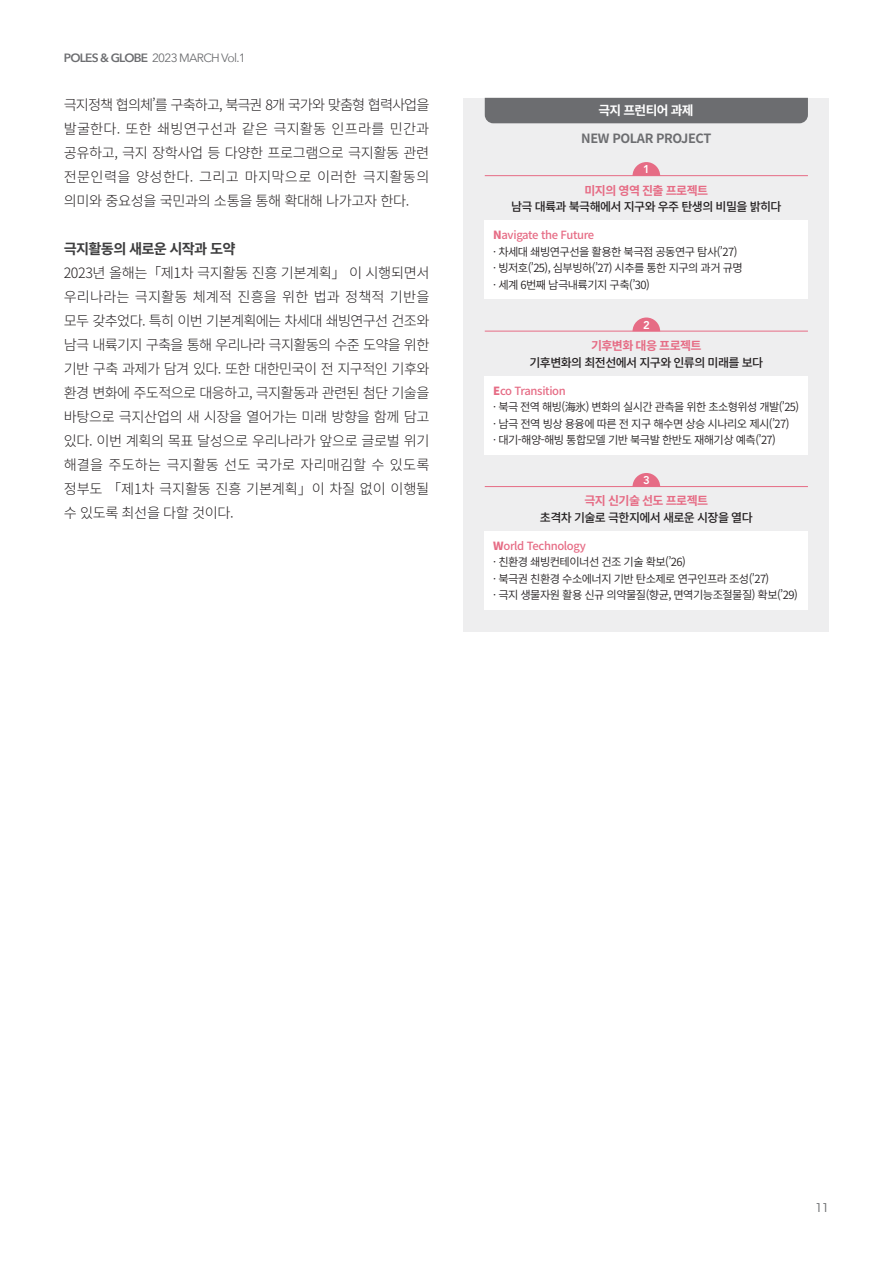
<style>
.page{position:relative;width:893px;height:1263px;background:#fff}
.page>*{position:absolute;margin:0;border:0;box-sizing:border-box;transform-origin:0 0}
._00본문{font:300 14.25px/24px "Source Han Sans K";letter-spacing:-.015em;color:#231f20;text-align:justify}
._00중제{font:700 14.25px "Source Han Sans K";letter-spacing:-.05em;color:#3e3e3f}
._2023-그림제목{font:700 12.75px "Source Han Sans K";letter-spacing:-.03em;color:#6c6d70}
._2023-그림제목-2{font:700 12.75px "Source Han Sans K";letter-spacing:-.05em;color:#fff}
._2023-그림작은내용{font:500 12px "Source Han Sans K";letter-spacing:-.05em;color:#231f20}
._2023-그림작은내용-2{font:700 12px "Source Han Sans K";letter-spacing:-.05em;color:#e66c85}
.t1{font:12px "Avenir Next";letter-spacing:-.06em;color:#6c6d70}
.t2{font:12px "ITC Avant Garde Std";color:#6c6d70}
._2023-그림작은내용-3{font:11.25px "Source Han Sans K";letter-spacing:-.05em;color:#231f20}
._2023-그림작은내용-4{font:500 11.25px "Source Han Sans K";letter-spacing:-.03em;color:#e66c85}
.t3{font:800 11.25px "Avenir LT Std";color:#fff}
.s1{font-weight:600}
.s2{font-weight:800}
</style>
<div class="page">
<div style="left:463px;top:98px;width:366px;height:533px;background:#eeeeef"></div>
<div style="left:485px;top:98px;width:323px;height:25px;background:#6c6d70"></div>
<hr style="left:485px;top:175px;width:323px;height:1px;background:#e66c85">
<svg style="left:632px;top:162px;width:28px;height:14px"></svg>
<div style="left:485px;top:221px;width:323px;height:78px;background:#fff"></div>
<hr style="left:485px;top:331px;width:323px;height:1px;background:#e66c85">
<svg style="left:632px;top:317px;width:28px;height:14px"></svg>
<div style="left:485px;top:376px;width:323px;height:79px;background:#fff"></div>
<hr style="left:485px;top:486px;width:323px;height:1px;background:#e66c85">
<svg style="left:632px;top:473px;width:28px;height:13px"></svg>
<div style="left:485px;top:531px;width:323px;height:79px;background:#fff"></div>
<p class="t1" style="left:64px;top:48px;width:183px"><span class="s1">POLES &amp; GLOBE</span> 2023 MARCH Vol.1</p>
<p class="_00본문" style="left:64px;top:93px;width:367px">극지정책 협의체’를 구축하고, 북극권 8개 국가와 맞춤형 협력사업을 발굴한다. 또한 쇄빙연구선과 같은 극지활동 인프라를 민간과 공유하고, 극지 장학사업 등 다양한 프로그램으로 극지활동 관련 전문인력을 양성한다. 그리고 마지막으로 이러한 극지활동의 의미와 중요성을 국민과의 소통을 통해 확대해 나가고자 한다.</p>
<p class="_00중제" style="left:64px;top:241px;width:173px">극지활동의 새로운 시작과 도약</p>
<p class="_00본문" style="left:64px;top:261px;width:367px">2023년 올해는「제1차 극지활동 진흥 기본계획」 이 시행되면서 우리나라는 극지활동 체계적 진흥을 위한 법과 정책적 기반을 모두 갖추었다. 특히 이번 기본계획에는 차세대 쇄빙연구선 건조와 남극 내륙기지 구축을 통해 우리나라 극지활동의 수준 도약을 위한 기반 구축 과제가 담겨 있다. 또한 대한민국이 전 지구적인 기후와 환경 변화에 주도적으로 대응하고, 극지활동과 관련된 첨단 기술을 바탕으로 극지산업의 새 시장을 열어가는 미래 방향을 함께 담고 있다. 이번 계획의 목표 달성으로 우리나라가 앞으로 글로벌 위기 해결을 주도하는 극지활동 선도 국가로 자리매김할 수 있도록 정부도 「제1차 극지활동 진흥 기본계획」이 차질 없이 이행될 수 있도록 최선을 다할 것이다.</p>
<p class="_2023-그림제목-2" style="left:598px;top:104px;width:97px">극지 프런티어 과제</p>
<p class="_2023-그림제목" style="left:581px;top:131px;width:132px">NEW POLAR PROJECT</p>
<p class="t3" style="left:643px;top:163px;width:8px">1</p>
<p class="_2023-그림작은내용-2" style="left:584px;top:183px;width:125px">미지의 영역 진출 프로젝트</p>
<p class="_2023-그림작은내용" style="left:511px;top:200px;width:272px">남극 대륙과 북극해에서 지구와 우주 탄생의 비밀을 밝히다</p>
<p class="_2023-그림작은내용-4" style="left:493px;top:229px;width:103px"><span class="s2">N</span>avigate the Future</p>
<p class="_2023-그림작은내용-3" style="left:493px;top:245px;width:246px">· 차세대 쇄빙연구선을 활용한 북극점 공동연구 탐사(’27)</p>
<p class="_2023-그림작은내용-3" style="left:493px;top:262px;width:251px">· 빙저호(’25), 심부빙하(’27) 시추를 통한 지구의 과거 규명</p>
<p class="_2023-그림작은내용-3" style="left:493px;top:278px;width:158px">· 세계 6번째 남극내륙기지 구축(’30)</p>
<p class="t3" style="left:643px;top:318px;width:8px">2</p>
<p class="_2023-그림작은내용-2" style="left:591px;top:339px;width:112px">기후변화 대응 프로젝트</p>
<p class="_2023-그림작은내용" style="left:529px;top:355px;width:235px">기후변화의 최전선에서 지구와 인류의 미래를 보다</p>
<p class="_2023-그림작은내용-4" style="left:493px;top:384px;width:74px"><span class="s2">E</span>co Transition</p>
<p class="_2023-그림작은내용-3" style="left:493px;top:400px;width:307px">· 북극 전역 해빙(海氷) 변화의 실시간 관측을 위한 초소형위성 개발(’25)</p>
<p class="_2023-그림작은내용-3" style="left:493px;top:417px;width:298px">· 남극 전역 빙상 용융에 따른 전 지구 해수면 상승 시나리오 제시(’27)</p>
<p class="_2023-그림작은내용-3" style="left:493px;top:433px;width:284px">· 대기-해양-해빙 통합모델 기반 북극발 한반도 재해기상 예측(’27)</p>
<p class="t3" style="left:643px;top:474px;width:8px">3</p>
<p class="_2023-그림작은내용-2" style="left:584px;top:494px;width:125px">극지 신기술 선도 프로젝트</p>
<p class="_2023-그림작은내용" style="left:540px;top:511px;width:214px">초격차 기술로 극한지에서 새로운 시장을 열다</p>
<p class="_2023-그림작은내용-4" style="left:493px;top:539px;width:94px"><span class="s2">W</span>orld Technology</p>
<p class="_2023-그림작은내용-3" style="left:493px;top:556px;width:194px">· 친환경 쇄빙컨테이너선 건조 기술 확보(’26)</p>
<p class="_2023-그림작은내용-3" style="left:493px;top:572px;width:278px">· 북극권 친환경 수소에너지 기반 탄소제로 연구인프라 조성(’27)</p>
<p class="_2023-그림작은내용-3" style="left:493px;top:589px;width:306px">· 극지 생물자원 활용 신규 의약물질(향균, 면역기능조절물질) 확보(’29)</p>
<p class="t2" style="left:815px;top:1201px;width:15px">11</p>
</div>
